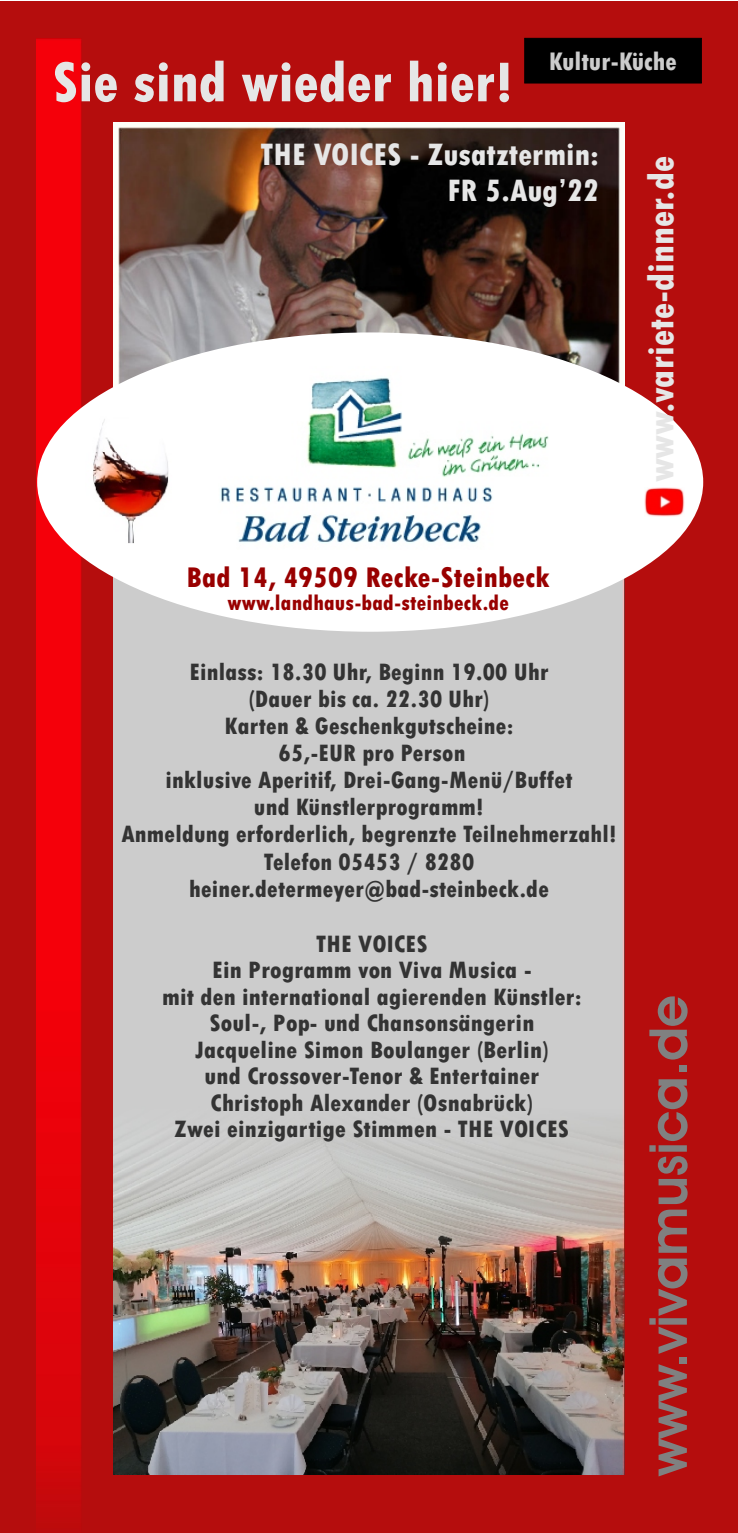
<style>
.page{position:relative;width:738px;height:1533px;background:#fff}
.page>*{position:absolute;margin:0;border:0;box-sizing:border-box;transform-origin:0 0}
.t1{font:800 59px "Tw Cen MT Condensed";color:#e6e6e6}
.t2{font:700 52.75px "Avant Garde Bk BT";color:#808080}
.t3{font:800 38.25px "Tw Cen MT Condensed";color:#e6e6e6}
.t4{font:800 32.75px/35.2px "Tw Cen MT Condensed";color:#e6e6e6;text-align:right}
.t5{font:800 30px "Tw Cen MT Condensed";letter-spacing:.01em;color:#900}
.t6{font:800 26.75px "Tw Cen MT Condensed";letter-spacing:-.005em;color:#ccc}
.t7{font:800 25px/27px "Tw Cen MT Condensed";letter-spacing:.01em;color:#333;text-align:center}
.t8{font:800 22.5px "Tw Cen MT Condensed";letter-spacing:.005em;color:#900}
</style>
<div class="page">
<div style="left:0;top:2px;width:738px;height:1530px;background:#b50d0d"></div>
<img style="left:36px;top:38px;width:45px;height:1480px">
<img style="left:113px;top:123px;width:511px;height:263px">
<div style="left:113px;top:578px;width:511px;height:514px;background:#ccc"></div>
<div style="left:37px;top:332px;width:666px;height:300px;background:#fff;border-radius:50%"></div>
<img style="left:93px;top:419px;width:76px;height:124px">
<div style="left:524px;top:38px;width:177px;height:45px;background:#000"></div>
<img style="left:644px;top:488px;width:41px;height:29px">
<img style="left:220px;top:377px;width:329px;height:166px">
<img style="left:113px;top:1092px;width:511px;height:382px">
<h1 class="t1" style="left:52px;top:61px;width:462px">Sie sind wieder hier!</h1>
<p class="t6" style="left:549px;top:52px;width:129px">Kultur-Küche</p>
<h3 class="t4" style="left:260px;top:139px;width:340px">THE VOICES - Zusatztermin:<br>FR 5.Aug’22</h3>
<h3 class="t3" style="left:647px;top:482px;width:328px;rotate:-90deg">www.variete-dinner.de</h3>
<p class="t5" style="left:186px;top:566px;width:365px">Bad 14, 49509 Recke-Steinbeck</p>
<p class="t8" style="left:227px;top:594px;width:283px">www.landhaus-bad-steinbeck.de</p>
<p class="t7" style="left:121px;top:660px;width:496px">Einlass: 18.30 Uhr, Beginn 19.00 Uhr<br>(Dauer bis ca. 22.30 Uhr)<br>Karten &amp; Geschenkgutscheine:<br>65,-EUR pro Person<br>inklusive Aperitif, Drei-Gang-Menü/Buffet<br>und Künstlerprogramm!<br>Anmeldung erforderlich, begrenzte Teilnehmerzahl!<br>Telefon 05453 / 8280 heiner.determeyer@bad-steinbeck.de</p>
<p class="t7" style="left:162px;top:932px;width:421px">THE VOICES<br>Ein Programm von Viva Musica -<br>mit den international agierenden Künstler:<br>Soul-, Pop- und Chansonsängerin Jacqueline Simon Boulanger (Berlin)<br>und Crossover-Tenor &amp; Entertainer Christoph Alexander (Osnabrück)<br>Zwei einzigartige Stimmen - THE VOICES</p>
<h2 class="t2" style="left:646px;top:1476px;width:482px;rotate:-90deg">www.vivamusica.de</h2>
</div>
